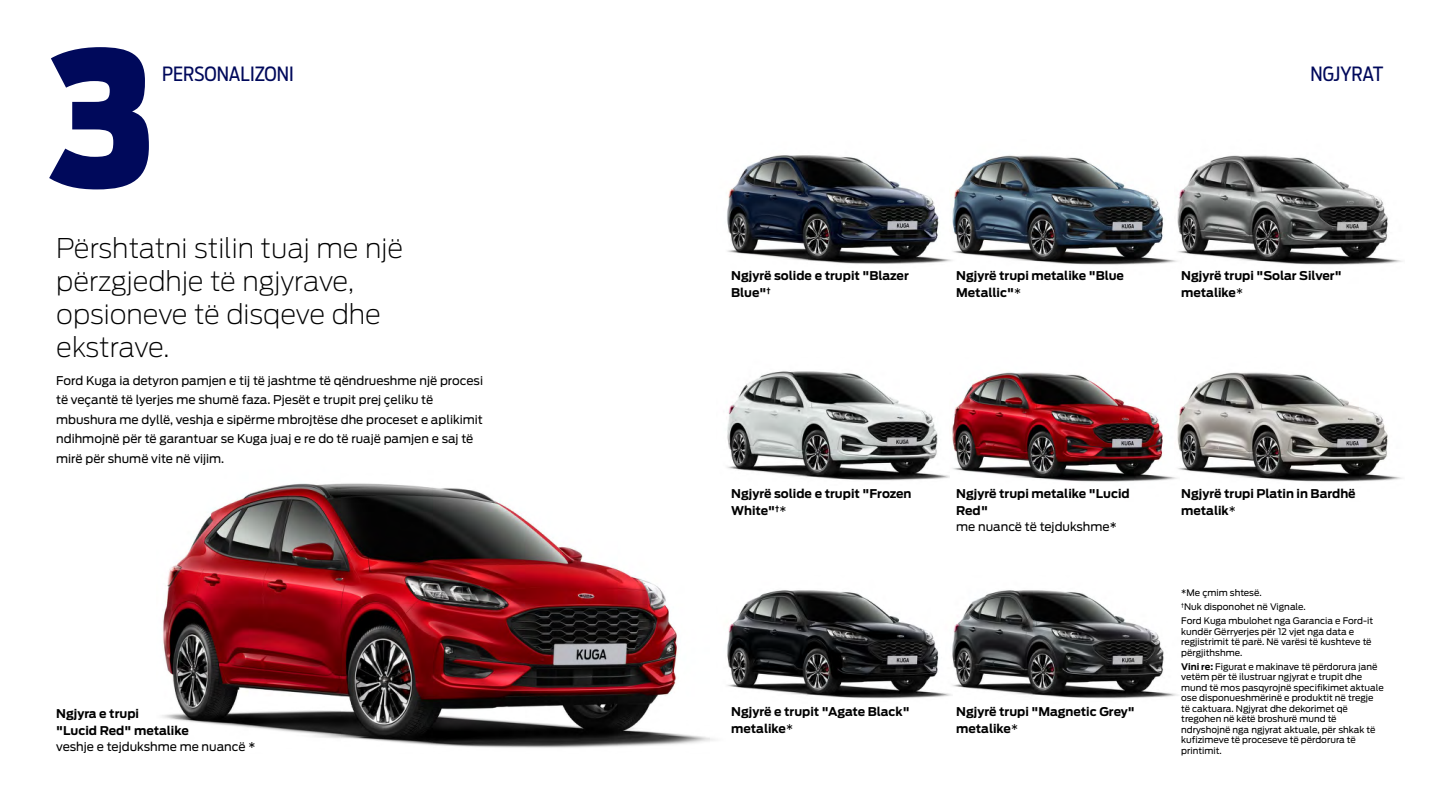
<style>
.page{position:relative;width:1440px;height:810px;background:#fff}
.page>*{position:absolute;margin:0;border:0;box-sizing:border-box;transform-origin:0 0}
.t1{font:900 187.5px "Ford Antenna Cond";color:#00095b}
.t2{font:200 27px/33px "Ford Antenna";color:#000}
.t3{font:19.5px "Ford Antenna Cond";color:#00095b}
.t4{font:12px/19.5px "Ford Antenna";color:#000}
.t5{font:700 12px/16.5px "Ford Antenna";color:#000}
.t6{font:9px/10.5px "Ford Antenna";color:#000}
.s1{font-weight:400}
.s2{font-weight:700}
</style>
<div class="page">
<img style="left:727px;top:155px;width:223px;height:109px">
<img style="left:950px;top:155px;width:225px;height:110px">
<img style="left:951px;top:372px;width:224px;height:110px">
<img style="left:1175px;top:372px;width:227px;height:110px">
<img style="left:162px;top:483px;width:553px;height:265px">
<img style="left:1175px;top:155px;width:227px;height:110px">
<img style="left:727px;top:371px;width:223px;height:110px">
<img style="left:727px;top:590px;width:214px;height:109px">
<img style="left:941px;top:590px;width:237px;height:109px">
<h1 class="t1" style="left:47px;top:-55px;width:110px">3</h1>
<h3 class="t3" style="left:162px;top:58px;width:133px">PERSONALIZONI</h3>
<h2 class="t2" style="left:56px;top:228px;width:349px">Përshtatni stilin tuaj me një përzgjedhje të ngjyrave, opsioneve të disqeve dhe ekstrave.</h2>
<p class="t4" style="left:56px;top:369px;width:428px">Ford Kuga ia detyron pamjen e tij të jashtme të qëndrueshme një procesi të veçantë të lyerjes me shumë faza. Pjesët e trupit prej çeliku të mbushura me dyllë, veshja e sipërme mbrojtëse dhe proceset e aplikimit ndihmojnë për të garantuar se Kuga juaj e re do të ruajë pamjen e saj të mirë për shumë vite në vijim.</p>
<h3 class="t5" style="left:56px;top:704px;width:134px">Ngjyra e trupi<br>"Lucid Red" metalike</h3>
<h3 class="t4" style="left:56px;top:736px;width:201px">veshje e tejdukshme me nuancë *</h3>
<h3 class="t3" style="left:1311px;top:58px;width:74px">NGJYRAT</h3>
<h3 class="t5" style="left:731px;top:266px;width:179px">Ngjyrë solide e trupit "Blazer<br>Blue"<sup>†</sup></h3>
<h3 class="t5" style="left:956px;top:266px;width:169px">Ngjyrë trupi metalike "Blue<br>Metallic"<span class="s1">*</span></h3>
<h3 class="t5" style="left:1181px;top:266px;width:162px">Ngjyrë trupi "Solar Silver" metalike<span class="s1">*</span></h3>
<h3 class="t5" style="left:731px;top:484px;width:182px">Ngjyrë solide e trupit "Frozen<br>White"<sup>†</sup><span class="s1">*</span></h3>
<h3 class="t5" style="left:956px;top:484px;width:175px">Ngjyrë trupi metalike "Lucid<br>Red"</h3>
<h3 class="t4" style="left:956px;top:516px;width:162px">me nuancë të tejdukshme*</h3>
<h3 class="t5" style="left:731px;top:702px;width:180px">Ngjyrë e trupit "Agate Black" metalike<span class="s1">*</span></h3>
<h3 class="t5" style="left:956px;top:702px;width:180px">Ngjyrë trupi "Magnetic Grey" metalike<span class="s1">*</span></h3>
<h3 class="t5" style="left:1181px;top:484px;width:176px">Ngjyrë trupi Platin in Bardhë metalik<span class="s1">*</span></h3>
<p class="t6" style="left:1181px;top:584px;width:193px;line-height:14.2px">*Me çmim shtesë.<br><sup>†</sup>Nuk disponohet në Vignale.<br>Ford Kuga mbulohet nga Garancia e Ford-it</p>
<p class="t6" style="left:1181px;top:625px;width:192px">kundër Gërryerjes për 12 vjet nga data e regjistrimit të parë. Në varësi të kushteve të përgjithshme.</p>
<p class="t6" style="left:1181px;top:660px;width:204px"><span class="s2">Vini re:</span> Figurat e makinave të përdorura janë vetëm për të ilustruar ngjyrat e trupit dhe mund të mos pasqyrojnë specifikimet aktuale ose disponueshmërinë e produktit në tregje të caktuara. Ngjyrat dhe dekorimet që tregohen në këtë broshurë mund të ndryshojnë nga ngjyrat aktuale, për shkak të kufizimeve të proceseve të përdorura të printimit.</p>
</div>
